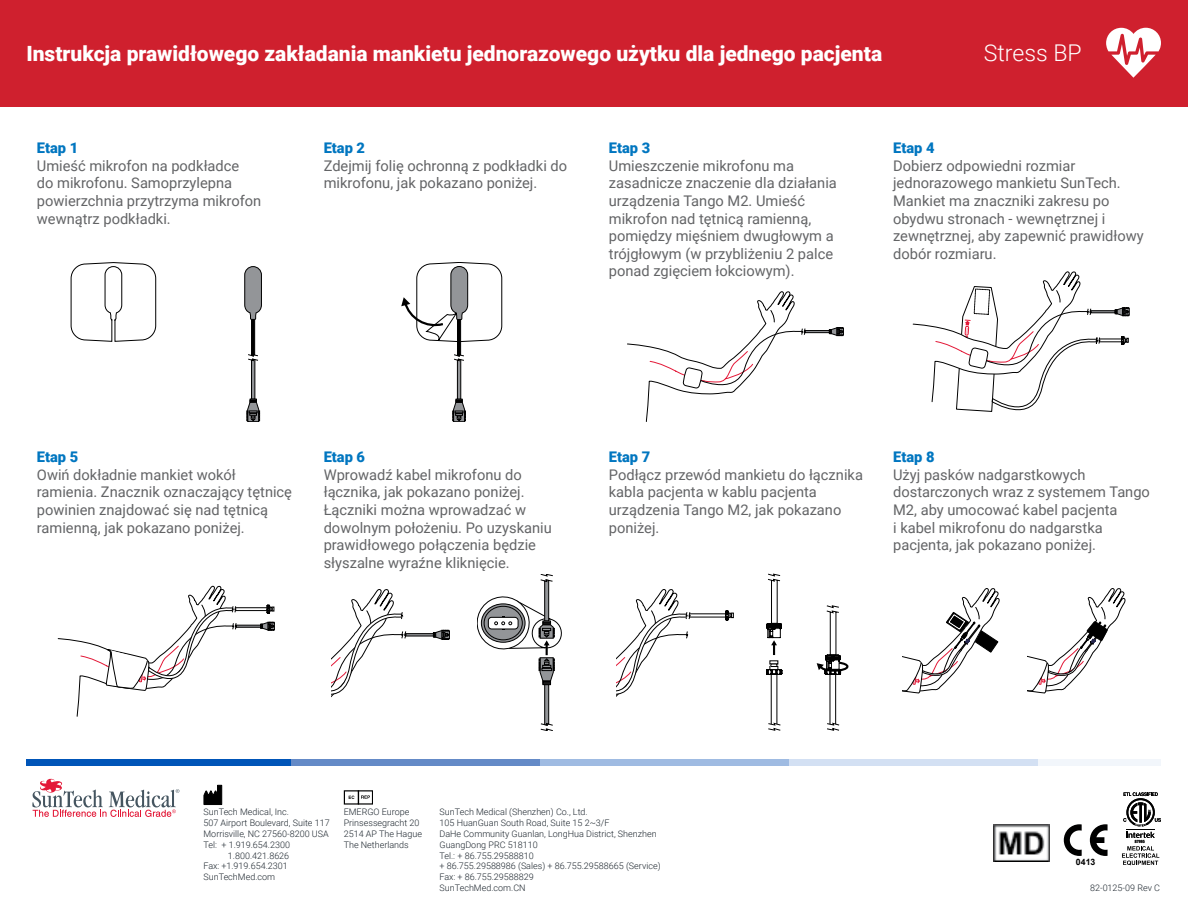
<style>
.page{position:relative;width:1188px;height:918px;background:#fff}
.page>*{position:absolute;margin:0;border:0;box-sizing:border-box;transform-origin:0 0}
.t1{font:300 27px "Roboto";color:#fff}
.t2{font:300 23.1px "Roboto";color:#fff}
.t3{font:900 21px "Roboto";color:#fff}
.t4{font:14.7px/17.5px "Roboto";color:#636466}
.t5{font:900 14.7px "Roboto";color:#0076c0}
.t6{font:300 9px/10.8px "Roboto";color:#1c252d}
.t7{font:700 8.7px "Arial";color:#000}
.t8{font:700 4.35px "Arial Narrow";color:#000}
</style>
<div class="page">
<div style="left:0;top:0;width:1188px;height:107px;background:#cf202e"></div>
<svg style="left:1106px;top:28px;width:55px;height:50px"></svg>
<svg style="left:71px;top:262px;width:191px;height:160px"></svg>
<svg style="left:58px;top:586px;width:217px;height:131px"></svg>
<div style="left:417px;top:264px;width:85px;height:76px;border:1px solid #000;border-radius:14px"></div>
<svg style="left:401px;top:266px;width:67px;height:156px"></svg>
<svg style="left:627px;top:291px;width:217px;height:131px"></svg>
<svg style="left:913px;top:272px;width:216px;height:140px"></svg>
<svg style="left:902px;top:588px;width:98px;height:106px"></svg>
<svg style="left:1028px;top:588px;width:97px;height:106px"></svg>
<svg style="left:616px;top:589px;width:118px;height:108px"></svg>
<svg style="left:766px;top:574px;width:16px;height:156px"></svg>
<svg style="left:817px;top:605px;width:32px;height:125px"></svg>
<svg style="left:477px;top:574px;width:85px;height:157px"></svg>
<div style="left:485px;top:653px;width:46px;height:81px;background:#fff"></div>
<div style="left:689px;top:624px;width:49px;height:23px;background:#fff"></div>
<svg style="left:332px;top:589px;width:118px;height:108px"></svg>
<div style="left:404px;top:605px;width:49px;height:22px;background:#fff"></div>
<div style="left:26px;top:759px;width:265px;height:7px;background:#0055b8"></div>
<div style="left:291px;top:759px;width:249px;height:7px;background:#648ac7"></div>
<div style="left:540px;top:759px;width:250px;height:7px;background:#9fbbe2"></div>
<div style="left:790px;top:759px;width:249px;height:7px;background:#d3e0f3"></div>
<div style="left:1039px;top:759px;width:122px;height:7px;background:#f2f6fb"></div>
<svg style="left:349px;top:796px;width:5px;height:3px"></svg>
<svg style="left:361px;top:795px;width:9px;height:4px"></svg>
<div style="left:344px;top:790px;width:15px;height:15px;border:1px solid #000"></div>
<svg style="left:204px;top:785px;width:18px;height:20px"></svg>
<svg style="left:1063px;top:824px;width:19px;height:32px"></svg>
<svg style="left:1089px;top:824px;width:19px;height:32px"></svg>
<div style="left:1093px;top:837px;width:11px;height:6px;border:2px solid #000"></div>
<svg style="left:1123px;top:792px;width:38px;height:46px"></svg>
<svg style="left:1122px;top:846px;width:37px;height:19px"></svg>
<img style="left:993px;top:824px;width:56px;height:37px">
<svg style="left:32px;top:778px;width:147px;height:39px"></svg>
<h3 class="t3" style="left:26px;top:38px;width:857px">Instrukcja prawidłowego zakładania mankietu jednorazowego użytku dla jednego pacjenta</h3>
<h1 class="t1" style="left:945px;top:35px;width:129px">BP + Vitals</h1>
<h2 class="t2" style="left:984px;top:37px;width:99px">Stress BP</h2>
<p class="t5" style="left:37px;top:138px;width:43px">Etap 1</p>
<p class="t4" style="left:37px;top:156px;width:226px">Umieść mikrofon na podkładce<br>do mikrofonu. Samoprzylepna powierzchnia przytrzyma mikrofon wewnątrz podkładki.</p>
<p class="t5" style="left:324px;top:138px;width:43px">Etap 2</p>
<p class="t4" style="left:324px;top:156px;width:245px">Zdejmij folię ochronną z podkładki do mikrofonu, jak pokazano poniżej.</p>
<p class="t5" style="left:609px;top:138px;width:43px">Etap 3</p>
<p class="t4" style="left:609px;top:156px;width:230px">Umieszczenie mikrofonu ma zasadnicze znaczenie dla działania urządzenia Tango M2. Umieść mikrofon nad tętnicą ramienną, pomiędzy mięśniem dwugłowym a trójgłowym (w przybliżeniu 2 palce ponad zgięciem łokciowym).</p>
<p class="t5" style="left:893px;top:138px;width:43px">Etap 4</p>
<p class="t4" style="left:893px;top:156px;width:252px">Dobierz odpowiedni rozmiar jednorazowego mankietu SunTech.<br>Mankiet ma znaczniki zakresu po obydwu stronach - wewnętrznej i zewnętrznej, aby zapewnić prawidłowy dobór rozmiaru.</p>
<p class="t5" style="left:37px;top:447px;width:43px">Etap 5</p>
<p class="t4" style="left:37px;top:465px;width:257px">Owiń dokładnie mankiet wokół ramienia. Znacznik oznaczający tętnicę powinien znajdować się nad tętnicą ramienną, jak pokazano poniżej.</p>
<p class="t5" style="left:324px;top:447px;width:43px">Etap 6</p>
<p class="t4" style="left:324px;top:465px;width:230px">Wprowadź kabel mikrofonu do łącznika, jak pokazano poniżej.<br>Łączniki można wprowadzać w dowolnym położeniu. Po uzyskaniu prawidłowego połączenia będzie słyszalne wyraźne kliknięcie.</p>
<p class="t5" style="left:609px;top:447px;width:43px">Etap 7</p>
<p class="t4" style="left:609px;top:465px;width:256px">Podłącz przewód mankietu do łącznika kabla pacjenta w kablu pacjenta urządzenia Tango M2, jak pokazano poniżej.</p>
<p class="t5" style="left:893px;top:447px;width:43px">Etap 8</p>
<p class="t4" style="left:893px;top:465px;width:258px">Użyj pasków nadgarstkowych dostarczonych wraz z systemem Tango<br>M2, aby umocować kabel pacjenta<br>i kabel mikrofonu do nadgarstka pacjenta, jak pokazano poniżej.</p>
<p class="t6" style="left:204px;top:806px;width:87px">SunTech Medical, Inc.</p>
<p class="t6" style="left:204px;top:817px;width:128px">507 Airport Boulevard, Suite 117</p>
<p class="t6" style="left:204px;top:828px;width:127px">Morrisville, NC 27560-8200 USA</p>
<p class="t6" style="left:204px;top:839px;width:88px">Tel: + 1.919.654.2300</p>
<p class="t6" style="left:228px;top:850px;width:63px">1.800.421.8626</p>
<p class="t6" style="left:204px;top:860px;width:86px">Fax: +1.919.654.2301</p>
<p class="t6" style="left:204px;top:871px;width:73px">SunTechMed.com</p>
<p class="t6" style="left:344px;top:806px;width:80px">EMERGO Europe<br>Prinsessegracht 20<br>2514 AP The Hague<br>The Netherlands</p>
<p class="t6" style="left:440px;top:806px;width:223px">SunTech Medical (Shenzhen) Co., Ltd.<br>105 HuanGuan South Road, Suite 15 2~3/F<br>DaHe Community Guanlan, LongHua District, Shenzhen GuangDong PRC 518110<br>Tel.: + 86.755.29588810<br>+ 86.755.29588986 (Sales) + 86.755.29588665 (Service)<br>Fax: + 86.755.29588829<br>SunTechMed.com.CN</p>
<p class="t7" style="left:1076px;top:856px;width:21px">0413</p>
<p class="t8" style="left:1135px;top:838px;width:11px">87995</p>
<p class="t6" style="left:1090px;top:882px;width:71px">82-0125-09 Rev C</p>
</div>
